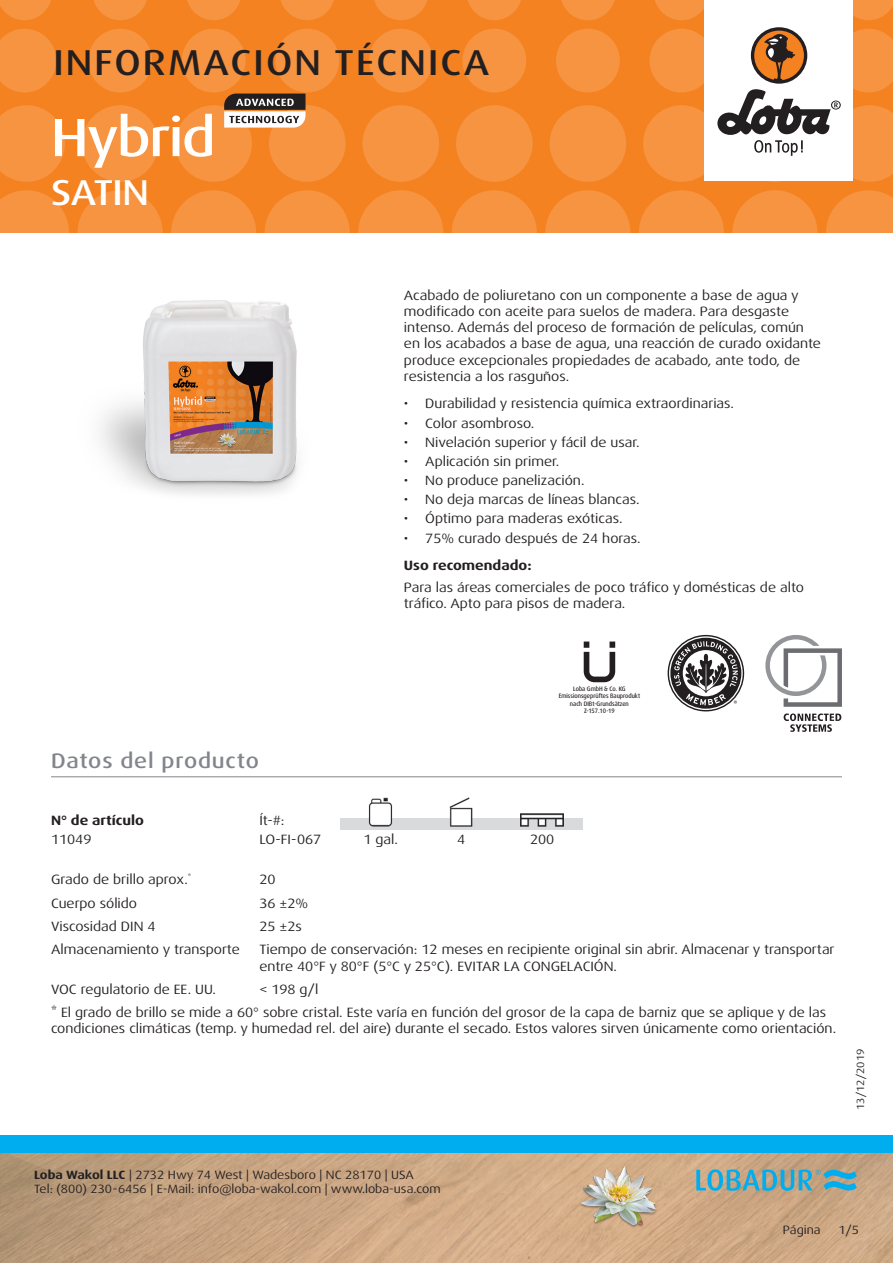
<style>
.page{position:relative;width:893px;height:1263px;background:#fff}
.page>*{position:absolute;margin:0;border:0;box-sizing:border-box;transform-origin:0 0}
.t1{font:500 expanded 54px "Dax Pro";letter-spacing:-.025em;color:#fff}
.t2{font:500 expanded 36px "Dax Pro";letter-spacing:.06em;color:#231f20}
.t3{font:500 expanded 36px "Dax Pro";letter-spacing:-.015em;color:#fff}
.Titel_grau{font:500 expanded 21px "Dax Pro";letter-spacing:.04em;color:#82858b}
.Text{font:expanded 13.5px/16.2px "Dax Pro";color:#231f20}
.Text_Bold{font:700 expanded 13.5px "Dax Pro";color:#231f20}
.Text_zentriert{font:expanded 13.5px "Dax Pro";color:#231f20}
.t4{font:expanded 12px/14.4px "Dax Pro";color:#231f20}
.t5{font:expanded 10.5px "Dax Pro";color:#231f20}
.DIBT{font:500 expanded 6.45px/7.5px "Dax Pro";color:#231f20;text-align:center;scale:.82 1}
.s1{font-weight:700}
</style>
<div class="page">
<div style="left:0;top:0;width:893px;height:233px;background:#f58220"></div>
<svg style="left:0;top:190px;width:69px;height:43px"></svg>
<svg style="left:78px;top:190px;width:85px;height:85px;fill:#f69441"></svg>
<svg style="left:171px;top:190px;width:85px;height:85px;fill:#f69441"></svg>
<svg style="left:265px;top:190px;width:85px;height:85px;fill:#f69441"></svg>
<svg style="left:358px;top:190px;width:85px;height:85px;fill:#f69441"></svg>
<svg style="left:545px;top:190px;width:85px;height:85px;fill:#f69441"></svg>
<svg style="left:452px;top:190px;width:85px;height:85px;fill:#f69441"></svg>
<svg style="left:732px;top:190px;width:85px;height:85px;fill:#f69441"></svg>
<svg style="left:639px;top:190px;width:85px;height:85px;fill:#f69441"></svg>
<svg style="left:826px;top:190px;width:67px;height:43px"></svg>
<svg style="left:0;top:105px;width:65px;height:77px"></svg>
<svg style="left:82px;top:105px;width:76px;height:77px"></svg>
<svg style="left:456px;top:105px;width:77px;height:77px"></svg>
<svg style="left:362px;top:105px;width:77px;height:77px"></svg>
<svg style="left:550px;top:105px;width:76px;height:77px"></svg>
<svg style="left:0;top:29px;width:56px;height:63px"></svg>
<svg style="left:88px;top:29px;width:64px;height:63px"></svg>
<svg style="left:462px;top:29px;width:64px;height:63px"></svg>
<svg style="left:369px;top:29px;width:64px;height:63px"></svg>
<svg style="left:556px;top:29px;width:64px;height:63px"></svg>
<svg style="left:0;top:0;width:51px;height:20px"></svg>
<svg style="left:187px;top:0;width:53px;height:20px"></svg>
<svg style="left:468px;top:0;width:53px;height:20px"></svg>
<svg style="left:655px;top:0;width:49px;height:20px"></svg>
<svg style="left:93px;top:0;width:54px;height:20px"></svg>
<svg style="left:374px;top:0;width:54px;height:20px"></svg>
<svg style="left:281px;top:0;width:53px;height:20px"></svg>
<svg style="left:561px;top:0;width:54px;height:20px"></svg>
<svg style="left:853px;top:0;width:40px;height:20px"></svg>
<img style="left:0;top:1152px;width:893px;height:111px">
<div style="left:0;top:1135px;width:893px;height:17px;background:#00aeef"></div>
<div style="left:704px;top:0;width:149px;height:181px;background:#fff"></div>
<svg style="left:643px;top:29px;width:250px;height:153px"></svg>
<img style="left:578px;top:1161px;width:82px;height:81px">
<svg style="left:696px;top:1169px;width:161px;height:22px;background:#74a7ae"></svg>
<hr style="left:51px;top:776px;width:791px;height:1px;background:#82858b">
<img style="left:368px;top:797px;width:196px;height:21px">
<img style="left:340px;top:818px;width:243px;height:11px">
<img style="left:100px;top:272px;width:222px;height:223px">
<svg style="left:175px;top:29px;width:170px;height:153px"></svg>
<svg style="left:584px;top:641px;width:31px;height:41px"></svg>
<svg style="left:668px;top:635px;width:76px;height:76px"></svg>
<svg style="left:784px;top:713px;width:57px;height:19px"></svg>
<svg style="left:765px;top:635px;width:77px;height:72px"></svg>
<h2 class="t2" style="left:53px;top:40px;width:438px">INFORMACIÓN TÉCNICA</h2>
<p class="t1" style="left:51px;top:103px;width:166px">Hybrid</p>
<h2 class="t3" style="left:51px;top:169px;width:99px">SATIN</h2>
<p class="Titel_grau" style="left:51px;top:747px;width:209px">Datos del producto</p>
<p class="Text" style="left:404px;top:287px;width:419px">Acabado de poliuretano con un componente a base de agua y modificado con aceite para suelos de madera. Para desgaste intenso. Además del proceso de formación de películas, común en los acabados a base de agua, una reacción de curado oxidante produce excepcionales propiedades de acabado, ante todo, de resistencia a los rasguños.</p>
<p class="Text" style="left:404px;top:396px;width:332px">• Durabilidad y resistencia química extraordinarias.</p>
<p class="Text" style="left:404px;top:415px;width:132px">• Color asombroso.</p>
<p class="Text" style="left:404px;top:434px;width:237px">• Nivelación superior y fácil de usar.</p>
<p class="Text" style="left:404px;top:453px;width:157px">• Aplicación sin primer.</p>
<p class="Text" style="left:404px;top:472px;width:182px">• No produce panelización.</p>
<p class="Text" style="left:404px;top:492px;width:237px">• No deja marcas de líneas blancas.</p>
<p class="Text" style="left:404px;top:511px;width:220px">• Óptimo para maderas exóticas.</p>
<p class="Text" style="left:404px;top:530px;width:238px">• 75% curado después de 24 horas.</p>
<p class="Text_Bold" style="left:404px;top:557px;width:129px">Uso recomendado:</p>
<p class="Text" style="left:404px;top:579px;width:402px">Para las áreas comerciales de poco tráfico y domésticas de alto tráfico. Apto para pisos de madera.</p>
<p class="DIBT" style="left:559px;top:685px;width:101px">Loba GmbH &amp; Co. KG<br>Emissionsgeprüftes Bauprodukt nach DIBt-Grundsätzen<br>Z-157.10-19</p>
<p class="Text_Bold" style="left:51px;top:811px;width:95px">N° de artículo</p>
<p class="Text" style="left:259px;top:812px;width:27px">Ít-#:</p>
<p class="Text" style="left:51px;top:831px;width:42px">11049</p>
<p class="Text" style="left:259px;top:831px;width:63px">LO-FI-067</p>
<p class="Text_zentriert" style="left:363px;top:831px;width:36px">1 gal.</p>
<p class="Text_zentriert" style="left:457px;top:831px;width:10px">4</p>
<p class="Text_zentriert" style="left:530px;top:831px;width:26px">200</p>
<p class="Text" style="left:51px;top:872px;width:142px">Grado de brillo aprox.<sup>*</sup></p>
<p class="Text" style="left:259px;top:872px;width:18px">20</p>
<p class="Text" style="left:51px;top:895px;width:88px">Cuerpo sólido</p>
<p class="Text" style="left:259px;top:895px;width:50px">36 ±2%</p>
<p class="Text" style="left:51px;top:918px;width:106px">Viscosidad DIN 4</p>
<p class="Text" style="left:259px;top:918px;width:44px">25 ±2s</p>
<p class="Text" style="left:51px;top:942px;width:190px">Almacenamiento y transporte</p>
<p class="Text" style="left:259px;top:942px;width:577px">Tiempo de conservación: 12 meses en recipiente original sin abrir. Almacenar y transportar entre 40°F y 80°F (5°C y 25°C). EVITAR LA CONGELACIÓN.</p>
<p class="Text" style="left:51px;top:981px;width:166px">VOC regulatorio de EE. UU.</p>
<p class="Text" style="left:259px;top:981px;width:61px">&lt; 198 g/l</p>
<p class="Text" style="left:51px;top:1004px;width:787px">* El grado de brillo se mide a 60° sobre cristal. Este varía en función del grosor de la capa de barniz que se aplique y de las condiciones climáticas (temp. y humedad rel. del aire) durante el secado. Estos valores sirven únicamente como orientación.</p>
<p class="t5" style="left:854px;top:1110px;width:63px;rotate:-90deg">13/12/2019</p>
<p class="t4" style="left:34px;top:1167px;width:408px"><span class="s1">Loba Wakol LLC</span> | 2732 Hwy 74 West | Wadesboro | NC 28170 | USA<br>Tel: (800) 230-6456 | E-Mail: info@loba-wakol.com | www.loba-usa.com</p>
<p class="t4" style="left:783px;top:1223px;width:39px">Página</p>
<p class="t4" style="left:838px;top:1223px;width:22px">1/5</p>
</div>
